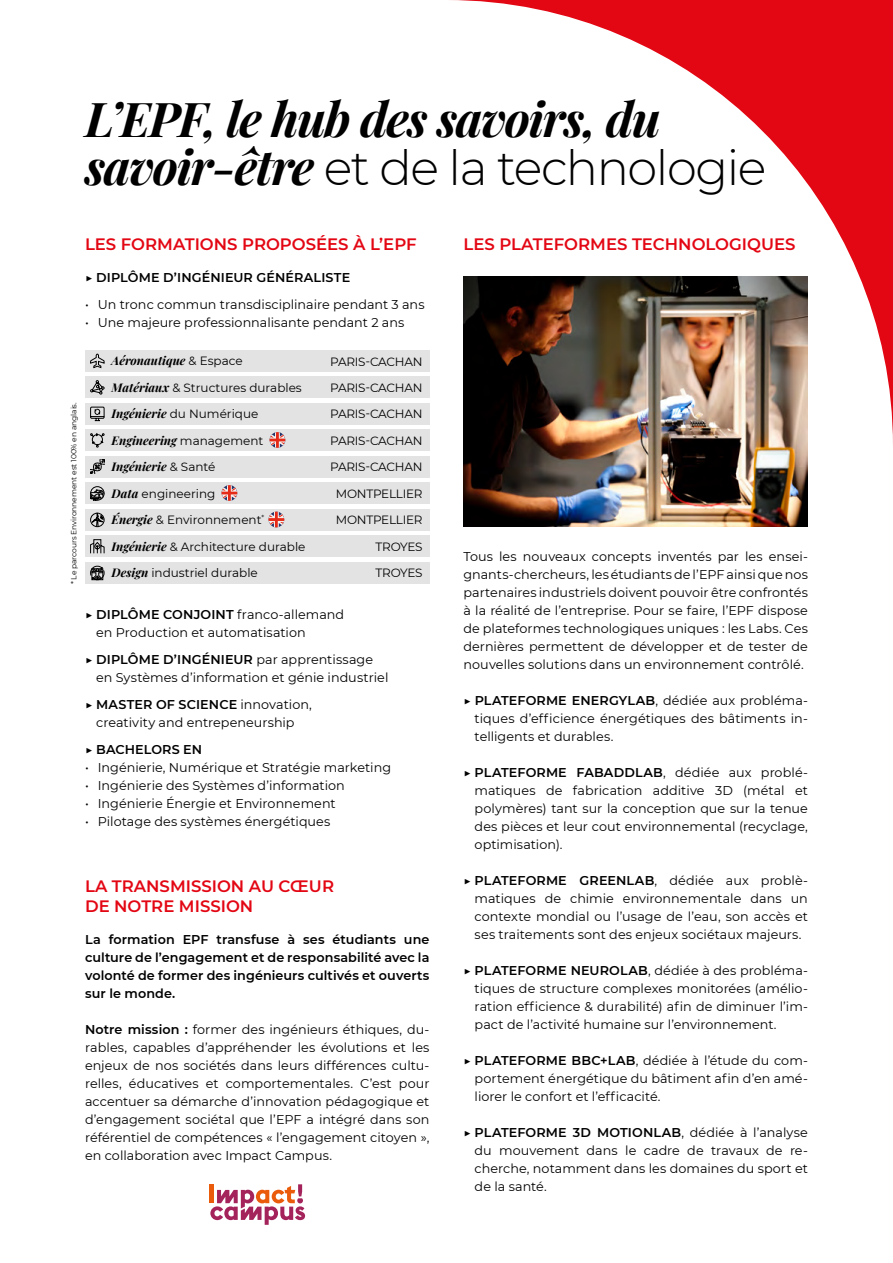
<style>
.page{position:relative;width:893px;height:1263px;background:#fff}
.page>*{position:absolute;margin:0;border:0;box-sizing:border-box;transform-origin:0 0}
.t1{font:300 48px "Montserrat";letter-spacing:-.03em;color:#000}
.t2{font:italic 700 48px "Playfair Display";letter-spacing:-.03em;color:#000}
.t3{font:600 16.5px/19.8px "Montserrat";color:#e30613}
.t4{font:12.75px/18px "Montserrat";letter-spacing:.005em;color:#000;text-align:justify}
.t5{font:600 12.75px/18px "Montserrat";letter-spacing:.01em;color:#000;text-align:justify}
.t6{font:12px "Montserrat";letter-spacing:-.015em;color:#000}
.t7{font:italic 700 12px "Playfair Display";color:#000}
.t8{font:7.5px "Montserrat";letter-spacing:-.01em;color:#000}
.s1{font-family:"Playfair Display";font-weight:700;font-style:italic}
.s2{font-family:"Montserrat";font-weight:400;font-style:normal}
.s3{font-weight:600}
</style>
<div class="page">
<svg style="left:452px;top:0;width:441px;height:442px"></svg>
<div style="left:85px;top:350px;width:344px;height:21px;background:#e3e3e3"></div>
<div style="left:85px;top:483px;width:344px;height:21px;background:#e3e3e3"></div>
<div style="left:85px;top:536px;width:344px;height:21px;background:#e3e3e3"></div>
<div style="left:85px;top:509px;width:344px;height:21px;background:#e3e3e3"></div>
<div style="left:85px;top:562px;width:344px;height:22px;background:#e3e3e3"></div>
<div style="left:85px;top:377px;width:344px;height:21px;background:#e3e3e3"></div>
<div style="left:85px;top:403px;width:344px;height:21px;background:#e3e3e3"></div>
<div style="left:85px;top:430px;width:344px;height:21px;background:#e3e3e3"></div>
<div style="left:85px;top:456px;width:344px;height:21px;background:#e3e3e3"></div>
<svg style="left:90px;top:354px;width:14px;height:14px"></svg>
<svg style="left:90px;top:460px;width:14px;height:14px"></svg>
<svg style="left:90px;top:380px;width:14px;height:14px"></svg>
<svg style="left:90px;top:407px;width:14px;height:14px"></svg>
<svg style="left:90px;top:433px;width:14px;height:14px"></svg>
<div style="left:90px;top:513px;width:14px;height:14px;border:1px solid #000;border-radius:50%"></div>
<svg style="left:92px;top:512px;width:11px;height:15px"></svg>
<svg style="left:90px;top:539px;width:14px;height:15px"></svg>
<svg style="left:90px;top:486px;width:14px;height:14px"></svg>
<svg style="left:90px;top:566px;width:14px;height:14px"></svg>
<svg style="left:269px;top:432px;width:17px;height:16px"></svg>
<svg style="left:221px;top:485px;width:17px;height:16px"></svg>
<svg style="left:268px;top:511px;width:17px;height:17px"></svg>
<img style="left:463px;top:276px;width:345px;height:251px">
<div style="left:209px;top:1184px;width:5px;height:19px;background:#ea5b0b"></div>
<svg style="left:210px;top:1184px;width:95px;height:41px"></svg>
<h1 class="t2" style="left:85px;top:82px;width:577px">L’EPF, le hub des savoirs, du</h1>
<h1 class="t1" style="left:85px;top:135px;width:683px"><span class="s1">savoir-être</span> et de la technologie</h1>
<p class="t3" style="left:85px;top:233px;width:333px">LES FORMATIONS PROPOSÉES À L’EPF</p>
<p class="t5" style="left:85px;top:268px;width:267px">▶ DIPLÔME D’INGÉNIEUR GÉNÉRALISTE</p>
<p class="t4" style="left:85px;top:295px;width:341px">• Un tronc commun transdisciplinaire pendant 3 ans</p>
<p class="t4" style="left:85px;top:313px;width:321px">• Une majeure professionnalisante pendant 2 ans</p>
<p class="t8" style="left:69px;top:584px;width:184px;rotate:-90deg">* Le parcours Environnement est 100% en anglais.</p>
<p class="t7" style="left:112px;top:351px;width:133px">Aéronautique <span class="s2">&amp; Espace</span></p>
<p class="t6" style="left:112px;top:379px;width:192px"><span class="s1">Matériaux</span> &amp; Structures durables</p>
<p class="t6" style="left:112px;top:405px;width:148px"><span class="s1">Ingénierie</span> du Numérique</p>
<p class="t7" style="left:112px;top:431px;width:153px">Engineering <span class="s2">management</span></p>
<p class="t7" style="left:112px;top:457px;width:105px">Ingénierie <span class="s2">&amp; Santé</span></p>
<p class="t6" style="left:112px;top:485px;width:105px"><span class="s1">Data</span> engineering</p>
<p class="t6" style="left:112px;top:511px;width:154px"><span class="s1">Énergie</span> &amp; Environnement<sup>*</sup></p>
<p class="t6" style="left:112px;top:538px;width:195px"><span class="s1">Ingénierie</span> &amp; Architecture durable</p>
<p class="t6" style="left:112px;top:564px;width:148px"><span class="s1">Design</span> industriel durable</p>
<p class="t6" style="left:330px;top:353px;width:94px">PARIS-CACHAN</p>
<p class="t6" style="left:330px;top:379px;width:94px">PARIS-CACHAN</p>
<p class="t6" style="left:330px;top:406px;width:94px">PARIS-CACHAN</p>
<p class="t6" style="left:330px;top:432px;width:94px">PARIS-CACHAN</p>
<p class="t6" style="left:330px;top:459px;width:94px">PARIS-CACHAN</p>
<p class="t6" style="left:336px;top:485px;width:88px">MONTPELLIER</p>
<p class="t6" style="left:336px;top:512px;width:88px">MONTPELLIER</p>
<p class="t6" style="left:376px;top:538px;width:48px">TROYES</p>
<p class="t6" style="left:376px;top:564px;width:48px">TROYES</p>
<p class="t4" style="left:96px;top:605px;width:250px;text-indent:-11px"><span class="s3">▶ DIPLÔME CONJOINT</span> franco-allemand en Production et automatisation</p>
<p class="t4" style="left:96px;top:650px;width:294px;text-indent:-11px"><span class="s3">▶ DIPLÔME D’INGÉNIEUR</span> par apprentissage en Systèmes d’information et génie industriel</p>
<p class="t4" style="left:85px;top:695px;width:228px;text-align:center"><span class="s3">▶ MASTER OF SCIENCE</span> innovation, creativity and entrepeneurship</p>
<p class="t5" style="left:85px;top:740px;width:119px">▶ BACHELORS EN</p>
<p class="t4" style="left:85px;top:758px;width:308px">• Ingénierie, Numérique et Stratégie marketing</p>
<p class="t4" style="left:85px;top:776px;width:261px">• Ingénierie des Systèmes d’information</p>
<p class="t4" style="left:85px;top:794px;width:252px">• Ingénierie Énergie et Environnement</p>
<p class="t4" style="left:85px;top:812px;width:247px">• Pilotage des systèmes énergétiques</p>
<p class="t3" style="left:85px;top:875px;width:250px">LA TRANSMISSION AU CŒUR<br>DE NOTRE MISSION</p>
<p class="t5" style="left:85px;top:930px;width:346px">La formation EPF transfuse à ses étudiants une culture de l’engagement et de responsabilité avec la volonté de former des ingénieurs cultivés et ouverts sur le monde.</p>
<p class="t4" style="left:85px;top:1020px;width:346px"><span class="s3">Notre mission :</span> former des ingénieurs éthiques, du&shy;rables, capables d’appréhender les évolutions et les enjeux de nos sociétés dans leurs différences cultu&shy;relles, éducatives et comportementales. C’est pour accentuer sa démarche d’innovation pédagogique et d’engagement sociétal que l’EPF a intégré dans son référentiel de compétences « l’engagement citoyen », en collaboration avec Impact Campus.</p>
<p class="t3" style="left:463px;top:233px;width:333px">LES PLATEFORMES TECHNOLOGIQUES</p>
<p class="t4" style="left:463px;top:547px;width:346px">Tous les nouveaux concepts inventés par les ensei&shy;gnants-chercheurs, les étudiants de l’EPF ainsi que nos partenaires industriels doivent pouvoir être confrontés à la réalité de l’entreprise. Pour se faire, l’EPF dispose de plateformes technologiques uniques : les Labs. Ces dernières permettent de développer et de tester de nouvelles solutions dans un environnement contrôlé.</p>
<p class="t4" style="left:475px;top:691px;width:335px;text-indent:-11px"><span class="s3">▶ PLATEFORME ENERGYLAB</span>, dédiée aux probléma&shy;tiques d’efficience énergétiques des bâtiments in&shy;telligents et durables.</p>
<p class="t4" style="left:475px;top:763px;width:335px;text-indent:-11px"><span class="s3">▶ PLATEFORME FABADDLAB</span>, dédiée aux problé&shy;matiques de fabrication additive 3D (métal et polymères) tant sur la conception que sur la tenue des pièces et leur cout environnemental (recyclage, optimisation).</p>
<p class="t4" style="left:475px;top:871px;width:335px;text-indent:-11px"><span class="s3">▶ PLATEFORME GREENLAB</span>, dédiée aux problè&shy;matiques de chimie environnementale dans un contexte mondial ou l’usage de l’eau, son accès et ses traitements sont des enjeux sociétaux majeurs.</p>
<p class="t4" style="left:475px;top:961px;width:335px;text-indent:-11px"><span class="s3">▶ PLATEFORME NEUROLAB</span>, dédiée à des probléma&shy;tiques de structure complexes monitorées (amélio&shy;ration efficience &amp; durabilité) afin de diminuer l’im&shy;pact de l’activité humaine sur l’environnement.</p>
<p class="t4" style="left:475px;top:1051px;width:335px;text-indent:-11px"><span class="s3">▶ PLATEFORME BBC+LAB</span>, dédiée à l’étude du com&shy;portement énergétique du bâtiment afin d’en amé&shy;liorer le confort et l’efficacité.</p>
<p class="t4" style="left:475px;top:1123px;width:335px;text-indent:-11px"><span class="s3">▶ PLATEFORME 3D MOTIONLAB</span>, dédiée à l’analyse du mouvement dans le cadre de travaux de re&shy;cherche, notamment dans les domaines du sport et de la santé.</p>
</div>
